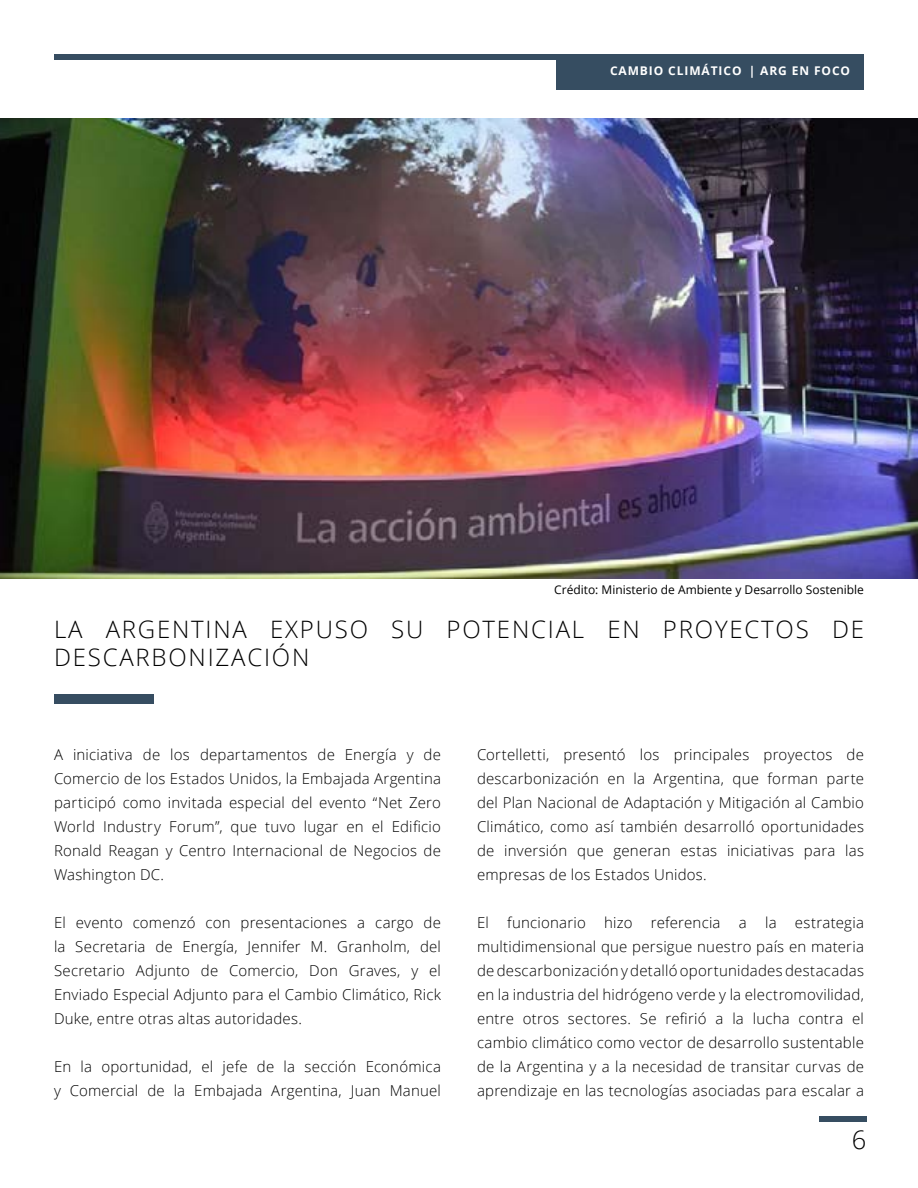
<style>
.page{position:relative;width:918px;height:1188px;background:#fff}
.page>*{position:absolute;margin:0;border:0;box-sizing:border-box;transform-origin:0 0}
.t1{font:300 25.5px "Open Sans";color:#000}
.t2{font:300 24px/28.8px "Open Sans";letter-spacing:.075em;color:#000}
.t3{font:300 15px/24px "Open Sans";letter-spacing:.015em;color:#000;text-align:justify}
.t4{font:12px "Open Sans";color:#000}
.t5{font:700 12px "Open Sans";letter-spacing:.075em;color:#fff}
</style>
<div class="page">
<div style="left:54px;top:54px;width:810px;height:5px;background:#364d61"></div>
<div style="left:556px;top:54px;width:308px;height:36px;background:#364d61"></div>
<div style="left:819px;top:1116px;width:47px;height:5px;background:#364d61"></div>
<img style="left:0;top:118px;width:918px;height:461px">
<div style="left:54px;top:695px;width:100px;height:9px;background:#364d61"></div>
<p class="t5" style="left:610px;top:62px;width:123px">CAMBIO CLIMÁTICO</p>
<p class="t5" style="left:749px;top:62px;width:103px">| ARG EN FOCO</p>
<p class="t4" style="left:554px;top:582px;width:311px">Crédito: Ministerio de Ambiente y Desarrollo Sostenible</p>
<h2 class="t2" style="left:54px;top:614px;width:812px">LA ARGENTINA EXPUSO SU POTENCIAL EN PROYECTOS DE<br>DESCARBONIZACIÓN</h2>
<p class="t3" style="left:54px;top:742px;width:389px">A iniciativa de los departamentos de Energía y de Comercio de los Estados Unidos, la Embajada Argentina participó como invitada especial del evento “Net Zero World Industry Forum”, que tuvo lugar en el Edificio Ronald Reagan y Centro Internacional de Negocios de Washington DC.</p>
<p class="t3" style="left:54px;top:910px;width:389px">El evento comenzó con presentaciones a cargo de la Secretaria de Energía, Jennifer M. Granholm, del Secretario Adjunto de Comercio, Don Graves, y el Enviado Especial Adjunto para el Cambio Climático, Rick Duke, entre otras altas autoridades.</p>
<p class="t3" style="left:54px;top:1054px;width:389px">En la oportunidad, el jefe de la sección Económica y Comercial de la Embajada Argentina, Juan Manuel</p>
<p class="t3" style="left:477px;top:742px;width:389px">Cortelletti, presentó los principales proyectos de descarbonización en la Argentina, que forman parte del Plan Nacional de Adaptación y Mitigación al Cambio Climático, como así también desarrolló oportunidades de inversión que generan estas iniciativas para las empresas de los Estados Unidos.</p>
<p class="t3" style="left:477px;top:910px;width:389px">El funcionario hizo referencia a la estrategia multidimensional que persigue nuestro país en materia de descarbonización y detalló oportunidades destacadas en la industria del hidrógeno verde y la electromovilidad, entre otros sectores. Se refirió a la lucha contra el cambio climático como vector de desarrollo sustentable de la Argentina y a la necesidad de transitar curvas de aprendizaje en las tecnologías asociadas para escalar a</p>
<h1 class="t1" style="left:852px;top:1122px;width:16px">6</h1>
</div>
